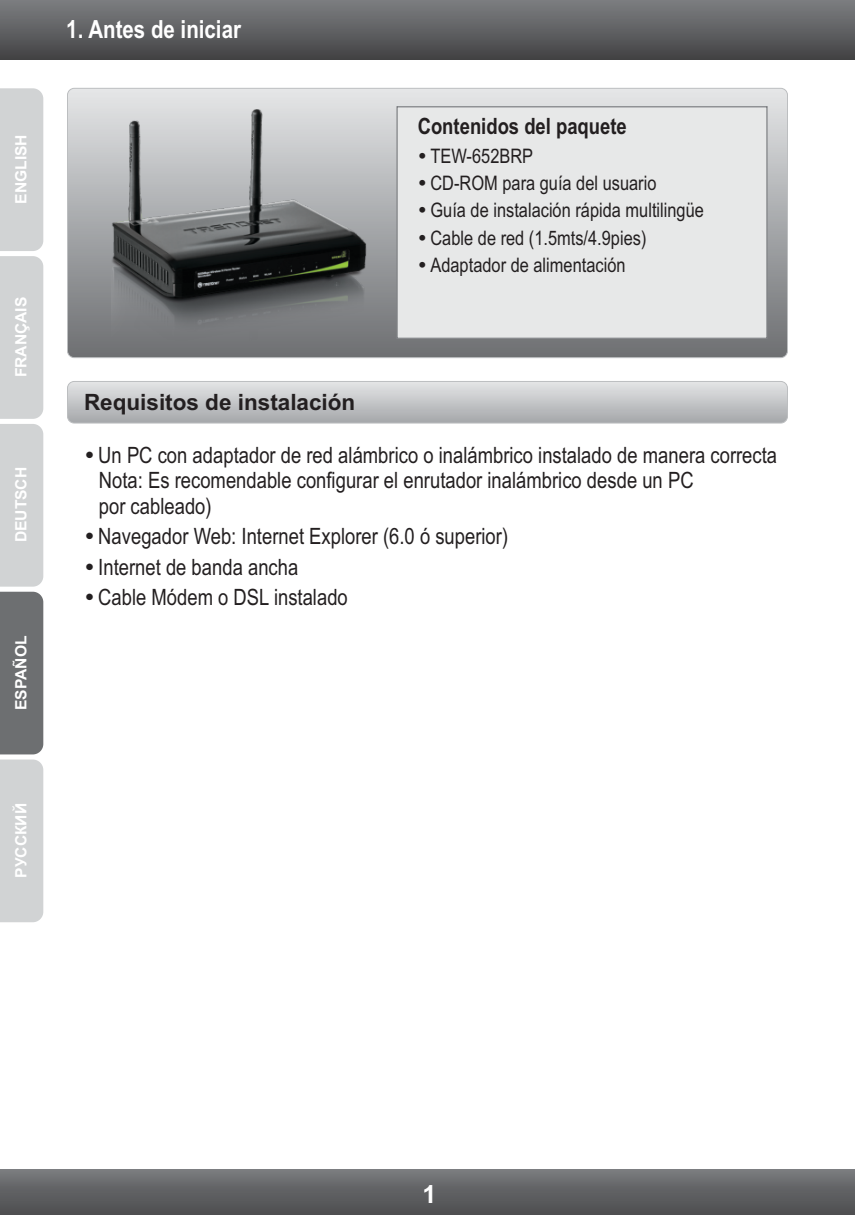
<style>
.page{position:relative;width:855px;height:1215px;background:#fff}
.page>*{position:absolute;margin:0;border:0;box-sizing:border-box;transform-origin:0 0}
.t1{font:700 25px "Arial Narrow";color:#fff}
.t2{font:700 25px "Arial";color:#fff}
.t3{font:22.5px/25.5px "Arial Narrow";color:#231f20}
.t4{font:700 22.5px "Arial";color:#231f20}
.t5{font:700 22.5px "Arial Narrow";color:#231f20}
.t6{font:20px/27.2px "Arial Narrow";color:#231f20}
.t7{font:700 15.5px "Arial";color:#fff}
</style>
<div class="page">
<svg style="left:0;top:88px;width:43px;height:666px;background:#babbbd"></svg>
<div style="left:0;top:760px;width:43px;height:162px;background:#d1d3d4"></div>
<div style="left:0;top:0;width:855px;height:59px;background:linear-gradient(to bottom,#7d7f81,#434345)"></div>
<div style="left:0;top:1170px;width:855px;height:45px;background:linear-gradient(to bottom,#77787b,#4c4c4e)"></div>
<div style="left:68px;top:88px;width:720px;height:270px;background:linear-gradient(to bottom,#e5e6e8,#6c6e71);border-radius:7px"></div>
<div style="left:67px;top:88px;width:721px;height:270px;border:1px solid #bcbec0;border-radius:7px"></div>
<div style="left:396px;top:106px;width:372px;height:233px;background:#e7e8e8"></div>
<div style="left:68px;top:381px;width:720px;height:42px;background:linear-gradient(to bottom,#e5e6e7,#a6a9ab);border-radius:7px"></div>
<div style="left:67px;top:381px;width:721px;height:42px;border:1px solid #bcbec0;border-radius:7px"></div>
<img style="left:112px;top:109px;width:255px;height:231px">
<svg style="left:419px;top:153px;width:6px;height:6px"></svg>
<svg style="left:419px;top:180px;width:6px;height:6px"></svg>
<svg style="left:419px;top:207px;width:6px;height:6px"></svg>
<svg style="left:419px;top:234px;width:6px;height:6px"></svg>
<svg style="left:419px;top:262px;width:6px;height:5px"></svg>
<p class="t7" style="left:15px;top:204px;width:71px;rotate:-90deg">ENGLISH</p>
<p class="t7" style="left:15px;top:377px;width:82px;rotate:-90deg">FRANÇAIS</p>
<p class="t7" style="left:15px;top:542px;width:77px;rotate:-90deg">DEUTSCH</p>
<p class="t7" style="left:15px;top:710px;width:76px;rotate:-90deg">ESPAÑOL</p>
<p class="t7" style="left:15px;top:878px;width:76px;rotate:-90deg">РУССКИЙ</p>
<p class="t1" style="left:66px;top:19px;width:176px">1. Antes de iniciar</p>
<p class="t4" style="left:84px;top:394px;width:273px">Requisitos de instalación</p>
<p class="t5" style="left:418px;top:117px;width:211px">Contenidos del paquete</p>
<p class="t6" style="left:430px;top:144px;width:104px">TEW-652BRP</p>
<p class="t6" style="left:430px;top:199px;width:275px">Guía de instalación rápida multilingüe<br>Cable de red (1.5mts/4.9pies)<br>Adaptador de alimentación</p>
<p class="t6" style="left:430px;top:171px;width:228px">CD-ROM para guía del usuario</p>
<p class="t3" style="left:98px;top:444px;width:680px">Un PC con adaptador de red alámbrico o inalámbrico instalado de manera correcta<br>Nota: Es recomendable configurar el enrutador inalámbrico desde un PC<br>por cableado)</p>
<p class="t3" style="left:98px;top:523px;width:411px;line-height:30.5px">Navegador Web: Internet Explorer (6.0 ó superior)<br>Internet de banda ancha<br>Cable Módem o DSL instalado</p>
<p class="t2" style="left:423px;top:1185px;width:15px">1</p>
</div>
